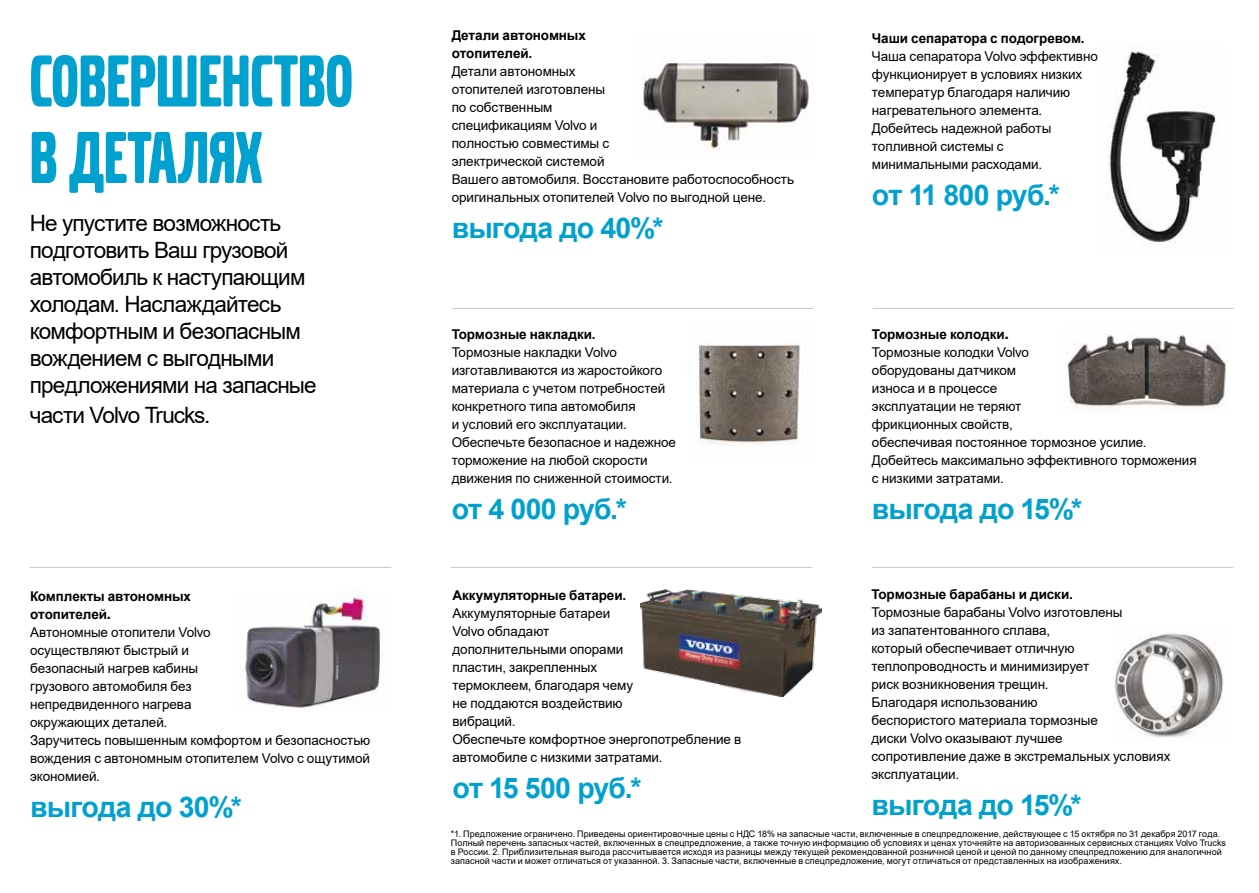
<style>
.page{position:relative;width:1259px;height:893px;background:#fff}
.page>*{position:absolute;margin:0;border:0;box-sizing:border-box;transform-origin:0 0}
.t1{font:76.5px/76.5px "Volvo Broad Pro";color:#00a1ce}
.t2{font:700 28.5px "Arial";letter-spacing:-.03em;color:#00a1ce}
.t3{font:22.5px/27px "Arial";letter-spacing:-.035em;color:#000}
.t4{font:13.5px/18px "Arial";letter-spacing:-.005em;color:#000}
.t5{font:700 13.5px/18px "Arial";letter-spacing:-.01em;color:#000}
.t6{font:9px/9px "Arial";letter-spacing:.01em;color:#000}
.s1{font-weight:700}
.s2{font-family:"Akzidenz Grotesk Pro";font-weight:500;font-size:16.5px}
.s3{font-weight:700;font-size:16.5px}
</style>
<div class="page">
<img style="left:1115px;top:633px;width:109px;height:105px">
<img style="left:697px;top:342px;width:109px;height:103px">
<img style="left:643px;top:58px;width:166px;height:91px">
<img style="left:245px;top:591px;width:135px;height:117px">
<img style="left:1066px;top:334px;width:163px;height:77px">
<img style="left:1107px;top:46px;width:111px;height:199px">
<hr style="left:451px;top:567px;width:361px;height:1px;background:#c6c6c6">
<hr style="left:872px;top:567px;width:361px;height:1px;background:#c6c6c6">
<hr style="left:452px;top:308px;width:361px;height:1px;background:#c6c6c6">
<hr style="left:872px;top:308px;width:362px;height:1px;background:#c6c6c6">
<hr style="left:30px;top:567px;width:361px;height:1px;background:#c6c6c6">
<img style="left:640px;top:589px;width:181px;height:107px">
<h1 class="t1" style="left:30px;top:44px;width:324px">СОВЕРШЕНСТВО<br>В ДЕТАЛЯХ</h1>
<h3 class="t3" style="left:30px;top:210px;width:288px">Не упустите возможность подготовить Ваш грузовой автомобиль к наступающим холодам. Наслаждайтесь комфортным и безопасным вождением с выгодными предложениями на запасные</h3>
<h3 class="t3" style="left:30px;top:401px;width:182px">части Volvo Trucks.</h3>
<p class="t4" style="left:30px;top:587px;width:342px"><span class="s1">Комплекты автономных<br>отопителей</span><span class="s2">.<br></span>Автономные отопители Volvo<br>осуществляют быстрый и<br>безопасный нагрев кабины<br>грузового автомобиля без<br>непредвиденного нагрева<br>окружающих деталей.<br>Заручитесь повышенным комфортом и безопасностью вождения с автономным отопителем Volvo с ощутимой экономией.</p>
<h2 class="t2" style="left:30px;top:787px;width:213px">выгода до 30%*</h2>
<p class="t5" style="left:452px;top:27px;width:136px">Детали автономных отопителей.</p>
<p class="t4" style="left:452px;top:63px;width:344px">Детали автономных<br>отопителей изготовлены<br>по собственным<br>спецификациям Volvo и<br>полностью совместимы с<br>электрической системой<br>Вашего автомобиля. Восстановите работоспособность оригинальных отопителей Volvo по выгодной цене.</p>
<h2 class="t2" style="left:452px;top:208px;width:213px">выгода до 40%*</h2>
<p class="t5" style="left:452px;top:326px;width:145px">Тормозные накладки.</p>
<p class="t4" style="left:452px;top:343px;width:226px">Тормозные накладки Volvo изготавливаются из жаростойкого материала с учетом потребностей конкретного типа автомобиля<br>и условий его эксплуатации.<br>Обеспечьте безопасное и надежное торможение на любой скорости движения по сниженной стоимости.</p>
<h2 class="t2" style="left:452px;top:489px;width:177px">от 4 000 руб.*</h2>
<p class="t5" style="left:872px;top:29px;width:214px">Чаши сепаратора с подогревом.</p>
<p class="t4" style="left:872px;top:47px;width:227px">Чаша сепаратора Volvo эффективно функционирует в условиях низких температур благодаря наличию нагревательного элемента.<br>Добейтесь надежной работы топливной системы с минимальными расходами.</p>
<h2 class="t2" style="left:872px;top:175px;width:189px">от 11 800 руб.*</h2>
<p class="t4" style="left:872px;top:325px;width:326px"><span class="s1">Тормозные колодки</span><span class="s3">.<br></span>Тормозные колодки Volvo<br>оборудованы датчиком<br>износа и в процессе<br>эксплуатации не теряют<br>фрикционных свойств,<br>обеспечивая постоянное тормозное усилие.<br>Добейтесь максимально эффективного торможения с низкими затратами.</p>
<h2 class="t2" style="left:872px;top:488px;width:212px">выгода до 15%*</h2>
<p class="t5" style="left:871px;top:585px;width:203px">Тормозные барабаны и диски.</p>
<p class="t4" style="left:871px;top:603px;width:300px">Тормозные барабаны Volvo изготовлены<br>из запатентованного сплава,<br>который обеспечивает отличную теплопроводность и минимизирует<br>риск возникновения трещин.<br>Благодаря использованию<br>беспористого материала тормозные<br>диски Volvo оказывают лучшее<br>сопротивление даже в экстремальных условиях эксплуатации.</p>
<h2 class="t2" style="left:871px;top:785px;width:212px">выгода до 15%*</h2>
<p class="t6" style="left:451px;top:829px;width:776px">*1. Предложение ограничено. Приведены ориентировочные цены с НДС 18% на запасные части, включенные в спецпредложение, действующее с 15 октября по 31 декабря 2017 года.<br>Полный перечень запасных частей, включенных в спецпредложение, а также точную информацию об условиях и ценах уточняйте на авторизованных сервисных станциях Volvo Trucks в России. 2. Приблизительная выгода рассчитывается исходя из разницы между текущей рекомендованной розничной ценой и ценой по данному спецпредложению для аналогичной запасной части и может отличаться от указанной. 3. Запасные части, включенные в спецпредложение, могут отличаться от представленных на изображениях.</p>
<p class="t5" style="left:452px;top:586px;width:175px">Аккумуляторные батареи.</p>
<p class="t4" style="left:452px;top:604px;width:290px">Аккумуляторные батареи<br>Volvo обладают<br>дополнительными опорами<br>пластин, закрепленных<br>термоклеем, благодаря чему<br>не поддаются воздействию<br>вибраций.<br>Обеспечьте комфортное энергопотребление в автомобиле с низкими затратами.</p>
<h2 class="t2" style="left:452px;top:768px;width:190px">от 15 500 руб.*</h2>
</div>
